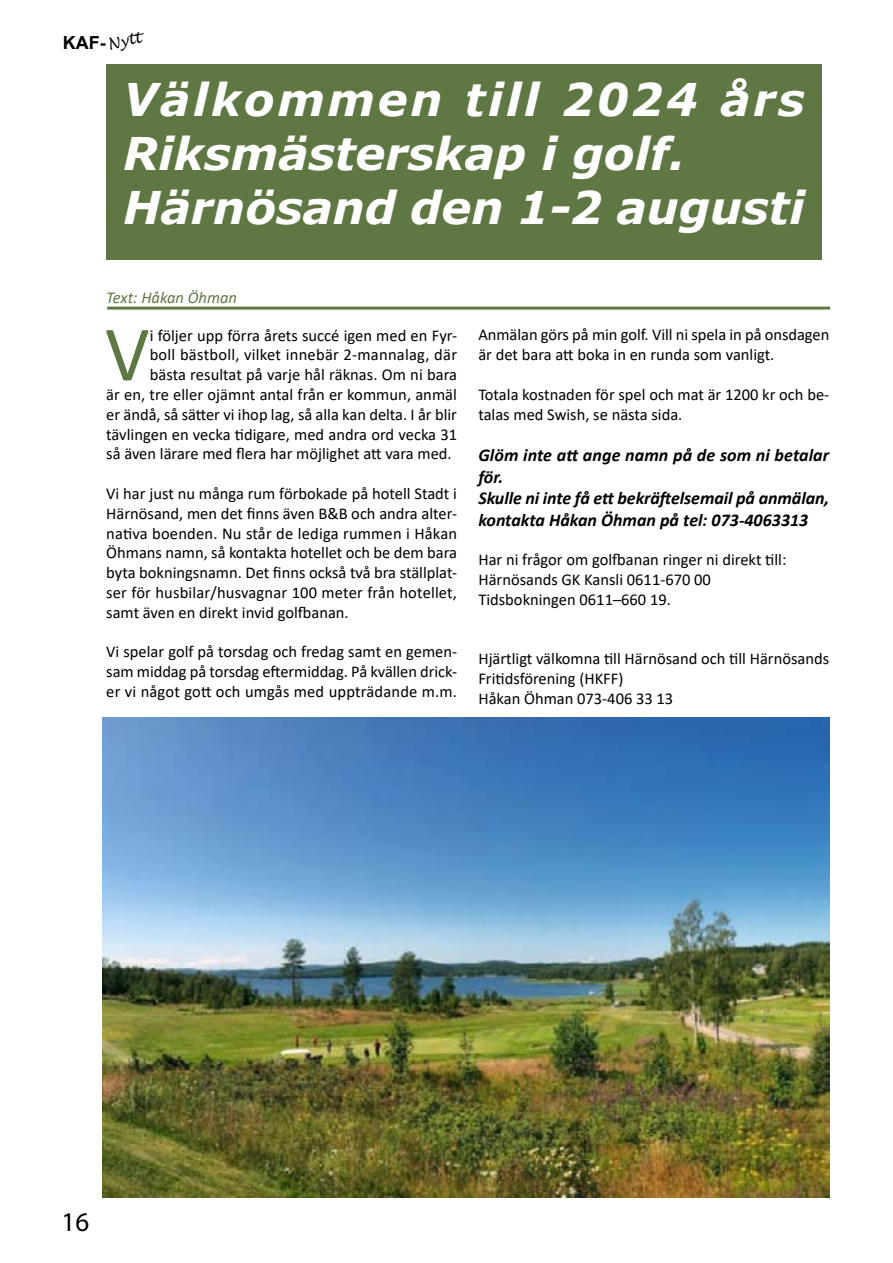
<style>
.page{position:relative;width:893px;height:1263px;background:#fff}
.page>*{position:absolute;margin:0;border:0;box-sizing:border-box;transform-origin:0 0}
.t1{font:78.9px "Calibri";color:#5e7743}
.t2{font:italic 700 45px/54px "Verdana";color:#fff}
.t3{font:27px "Myriad Pro";color:#000}
.t4{font:italic 700 18px/21.6px "Calibri";color:#000}
.t5{font:700 18px "Arial";color:#000}
.t6{font:16.5px/19.8px "Calibri";color:#000}
.t7{font:italic 16.5px "Calibri";color:#5e7743}
.t8{font:italic 15px "Lucida Handwriting";color:#000}
</style>
<div class="page">
<div style="left:106px;top:65px;width:716px;height:195px;background:#5e7743"></div>
<img style="left:103px;top:718px;width:726px;height:480px">
<hr style="left:107px;top:307px;width:723px;height:3px;background:#5e7743">
<p class="t5" style="left:63px;top:30px;width:44px">KAF-</p>
<p class="t8" style="left:106px;top:36px;width:36px;rotate:-12deg">Nytt</p>
<h2 class="t2" style="left:123px;top:72px;width:683px">Välkommen till 2024 års<br>Riksmästerskap i golf.<br>Härnösand den 1-2 augusti</h2>
<p class="t7" style="left:106px;top:286px;width:132px">Text: Håkan Öhman</p>
<h1 class="t1" style="left:105px;top:299px;width:46px">V</h1>
<p class="t6" style="left:150px;top:325px;width:309px">i följer upp förra årets succé igen med en Fyr-</p>
<p class="t6" style="left:150px;top:345px;width:309px">boll bästboll, vilket innebär 2-mannalag, där</p>
<p class="t6" style="left:150px;top:364px;width:309px">bästa resultat på varje hål räknas. Om ni bara</p>
<p class="t6" style="left:106px;top:384px;width:352px">är en, tre eller ojämnt antal från er kommun, anmäl</p>
<p class="t6" style="left:106px;top:404px;width:352px">er ändå, så sätter vi ihop lag, så alla kan delta. I år blir</p>
<p class="t6" style="left:106px;top:424px;width:352px">tävlingen en vecka tidigare, med andra ord vecka 31</p>
<p class="t6" style="left:106px;top:444px;width:347px">så även lärare med flera har möjlighet att vara med.</p>
<p class="t6" style="left:106px;top:483px;width:352px;text-align:justify">Vi har just nu många rum förbokade på hotell Stadt i Härnösand, men det finns även B&amp;B och andra alter&shy;nativa boenden. Nu står de lediga rummen i Håkan Öhmans namn, så kontakta hotellet och be dem bara byta bokningsnamn. Det finns också två bra ställplat&shy;ser för husbilar/husvagnar 100 meter från hotellet, samt även en direkt invid golfbanan.</p>
<p class="t6" style="left:106px;top:642px;width:352px;text-align:justify">Vi spelar golf på torsdag och fredag samt en gemen&shy;sam middag på torsdag eftermiddag. På kvällen drick&shy;er vi något gott och umgås med uppträdande m.m.</p>
<p class="t6" style="left:478px;top:325px;width:352px">Anmälan görs på min golf. Vill ni spela in på onsdagen är det bara att boka in en runda som vanligt.</p>
<p class="t6" style="left:478px;top:384px;width:352px">Totala kostnaden för spel och mat är 1200 kr och be&shy;talas med Swish, se nästa sida.</p>
<p class="t4" style="left:478px;top:444px;width:352px">Glöm inte att ange namn på de som ni betalar för.<br>Skulle ni inte få ett bekräftelsemail på anmälan, kontakta Håkan Öhman på tel: 073-4063313</p>
<p class="t6" style="left:478px;top:550px;width:310px">Har ni frågor om golfbanan ringer ni direkt till:<br>Härnösands GK Kansli 0611-670 00<br>Tidsbokningen 0611–660 19.</p>
<p class="t6" style="left:478px;top:649px;width:352px">Hjärtligt välkomna till Härnösand och till Härnösands<br>Fritidsförening (HKFF)<br>Håkan Öhman 073-406 33 13</p>
<h3 class="t3" style="left:62px;top:1205px;width:29px">16</h3>
</div>
